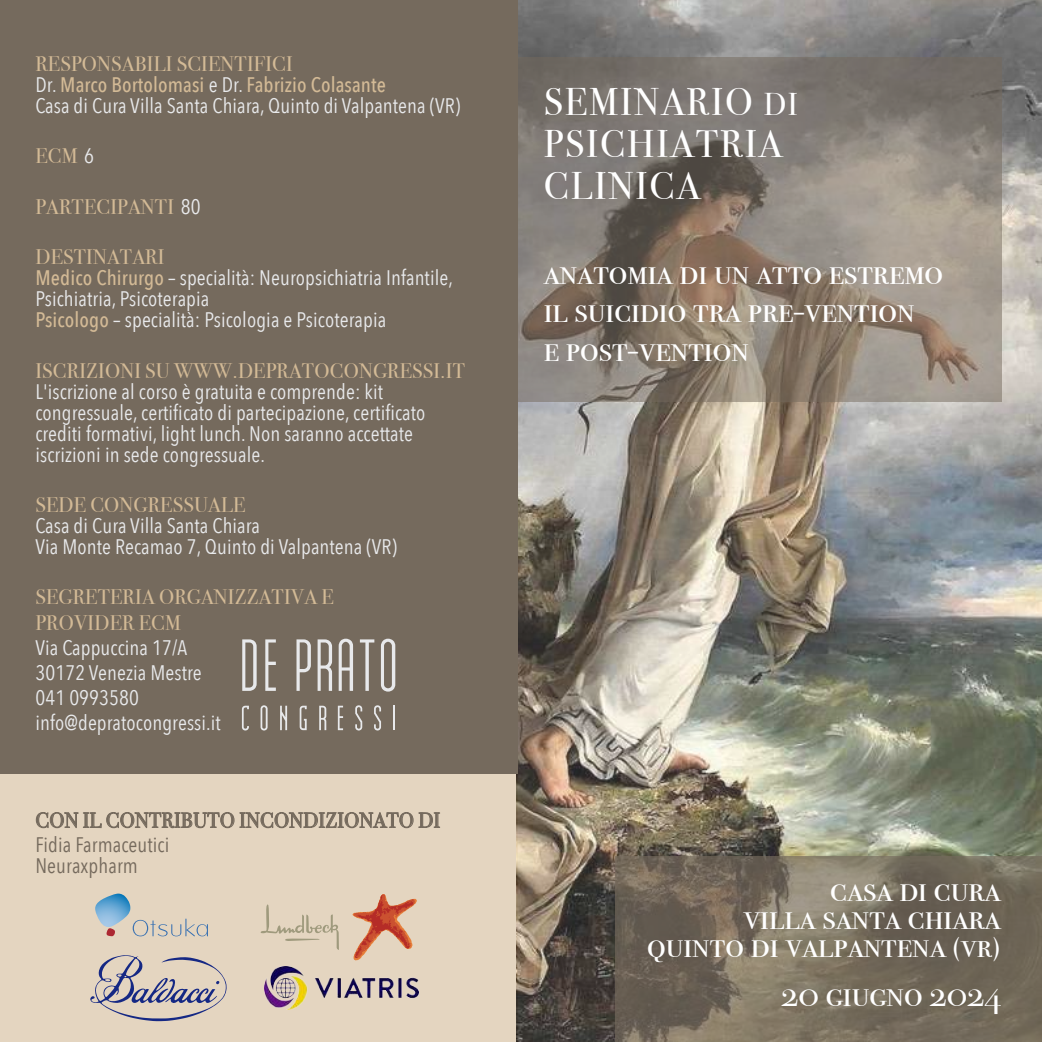
<style>
.page{position:relative;width:1042px;height:1042px;background:#fff}
.page>*{position:absolute;margin:0;border:0;box-sizing:border-box;transform-origin:0 0}
.t1{font:38.5px/42px "Bodoni Svty Two SCITCTT";letter-spacing:.05em;color:#fff}
.t2{font:36.75px/38.5px "Bodoni Svty Two SCITCTT";color:#fff}
.t3{font:21px/21px "Avenir Next Condensed";letter-spacing:.005em;color:#e8e9eb}
.t4{font:21px/25.2px "Bodoni Svty Two SCITCTT";letter-spacing:.01em;color:#d3ba96}
.t5{font:21px "Bodoni Svty Two SCITCTT";letter-spacing:.01em;color:#756a5d}
.t6{font:21px/21px "Avenir Next Condensed";letter-spacing:.005em;color:#756a5d}
.s1{font-weight:500;color:#d3ba96}
.s2{font-family:"Avenir Next Condensed";color:#e8e9eb}
.s3{font-size:31.5px}
.s4{font-size:28px}
.s5{font-size:35px}
</style>
<div class="page">
<div style="left:0;top:773px;width:517px;height:269px;background:#e4d5c0"></div>
<img style="left:516px;top:0;width:526px;height:1041px">
<div style="left:0;top:0;width:517px;height:773px;background:#756a5d"></div>
<svg style="left:517px;top:57px;width:484px;height:345px;background:#887e75"></svg>
<svg style="left:616px;top:856px;width:426px;height:186px;background:#756c5d"></svg>
<svg style="left:242px;top:639px;width:153px;height:52px"></svg>
<svg style="left:242px;top:706px;width:7px;height:24px"></svg>
<svg style="left:260px;top:705px;width:8px;height:25px"></svg>
<svg style="left:280px;top:706px;width:7px;height:24px"></svg>
<svg style="left:300px;top:706px;width:7px;height:24px"></svg>
<svg style="left:319px;top:706px;width:7px;height:24px"></svg>
<svg style="left:338px;top:706px;width:5px;height:24px"></svg>
<svg style="left:355px;top:705px;width:7px;height:25px"></svg>
<svg style="left:374px;top:705px;width:7px;height:25px"></svg>
<hr style="left:393px;top:706px;width:2px;height:24px;background:#e8e9eb">
<svg style="left:36px;top:812px;width:404px;height:17px"></svg>
<img style="left:264px;top:966px;width:154px;height:43px">
<svg style="left:95px;top:893px;width:113px;height:43px"></svg>
<svg style="left:260px;top:904px;width:79px;height:46px"></svg>
<svg style="left:352px;top:894px;width:65px;height:66px"></svg>
<svg style="left:90px;top:955px;width:137px;height:66px"></svg>
<p class="t4" style="left:35px;top:51px;width:259px">RESPONSABILI SCIENTIFICI</p>
<p class="t3" style="left:35px;top:73px;width:426px">Dr. <span class="s1">Marco Bortolomasi</span> e Dr. <span class="s1">Fabrizio Colasante<br></span>Casa di Cura Villa Santa Chiara, Quinto di Valpantena (VR)</p>
<p class="t4" style="left:35px;top:144px;width:60px">ECM <span class="s2">6</span></p>
<p class="t4" style="left:35px;top:194px;width:167px">PARTECIPANTI <span class="s2">80</span></p>
<p class="t4" style="left:35px;top:244px;width:131px">DESTINATARI</p>
<p class="t3" style="left:35px;top:266px;width:419px"><span class="s1">Medico Chirurgo</span> – specialità: Neuropsichiatria Infantile,<br>Psichiatria, Psicoterapia<br><span class="s1">Psicologo</span> – specialità: Psicologia e Psicoterapia</p>
<p class="t4" style="left:35px;top:358px;width:431px">ISCRIZIONI SU WWW.DEPRATOCONGRESSI.IT</p>
<p class="t3" style="left:35px;top:380px;width:391px">L'iscrizione al corso è gratuita e comprende: kit congressuale, certificato di partecipazione, certificato crediti formativi, light lunch. Non saranno accettate iscrizioni in sede congressuale.</p>
<p class="t4" style="left:35px;top:492px;width:211px">SEDE CONGRESSUALE</p>
<p class="t3" style="left:35px;top:514px;width:363px">Casa di Cura Villa Santa Chiara<br>Via Monte Recamao 7, Quinto di Valpantena (VR)</p>
<p class="t4" style="left:35px;top:585px;width:300px">SEGRETERIA ORGANIZZATIVA E<br>PROVIDER ECM</p>
<p class="t3" style="left:35px;top:634px;width:187px;line-height:25.2px">Via Cappuccina 17/A<br>30172 Venezia Mestre<br>041 0993580 info@depratocongressi.it</p>
<p class="t5" style="left:35px;top:808px;width:406px">CON IL CONTRIBUTO INCONDIZIONATO DI</p>
<p class="t6" style="left:35px;top:833px;width:135px">Fidia Farmaceutici<br>Neuraxpharm</p>
<h1 class="t1" style="left:544px;top:81px;width:256px">SEMINARIO <span class="s3">DI<br></span>PSICHIATRIA<br>CLINICA</h1>
<h2 class="t2" style="left:544px;top:252px;width:401px">anatomia di un atto estremo il suicidio tra pre-vention<br>e post-vention</h2>
<h2 class="t2" style="left:647px;top:875px;width:355px;line-height:28px;text-align:right">casa di cura<br>villa santa chiara quinto di valpantena <span class="s4">(</span><span class="s5">vr</span><span class="s4">)</span></h2>
<h2 class="t2" style="left:781px;top:974px;width:222px">20 giugno 2024</h2>
</div>
